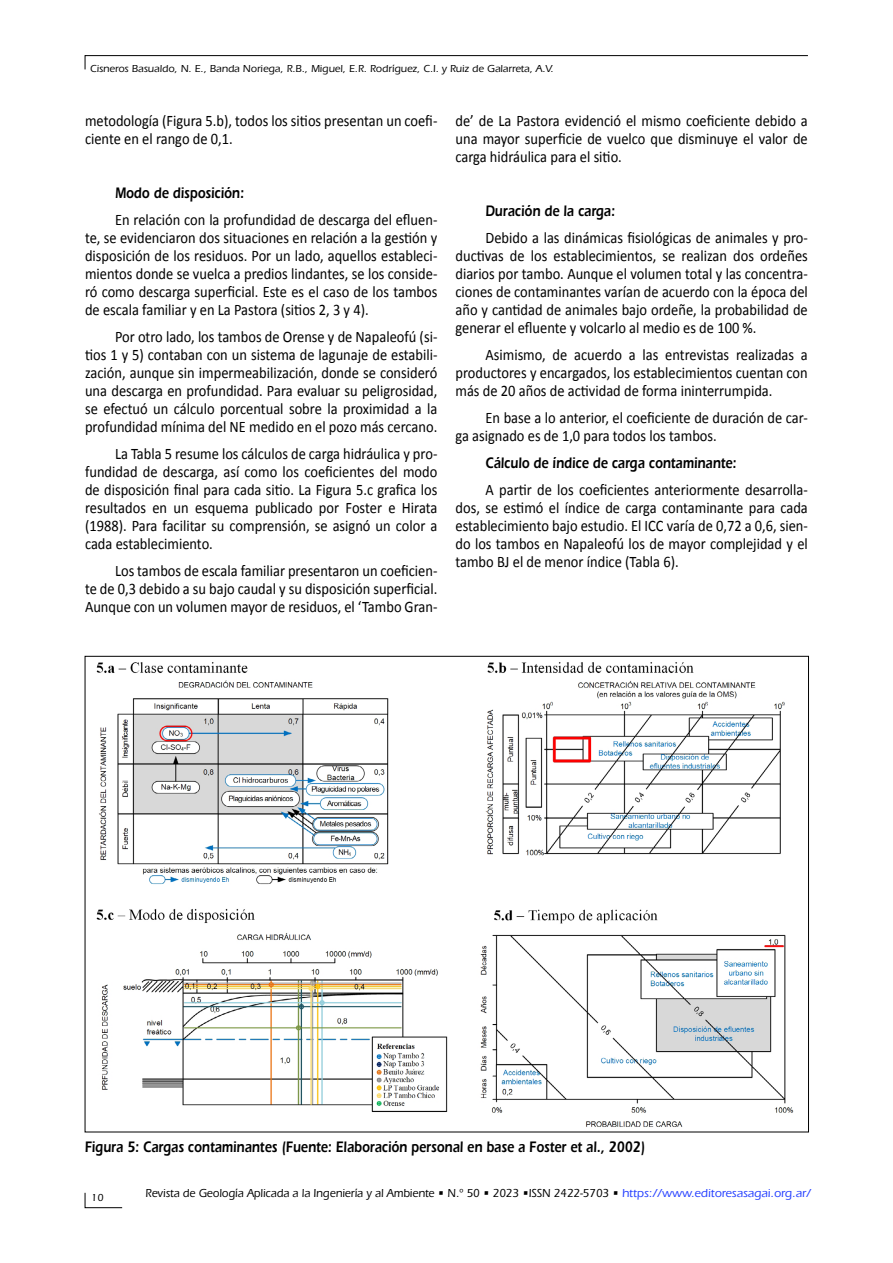
<style>
.page{position:relative;width:893px;height:1263px;background:#fff}
.page>*{position:absolute;margin:0;border:0;box-sizing:border-box;transform-origin:0 0}
.t1{font:16.05px/18px "Calibri";color:#000;text-align:justify;scale:.9 1}
.t2{font:600 15.75px "ITC Eras Std";color:#000;scale:.8 1}
.t3{font:500 12px "ITC Eras Std";color:#000;scale:.93 1}
.t4{font:500 10.5px "ITC Eras Std";color:#000}
.s1{color:#2540ff}
</style>
<div class="page">
<svg style="left:85px;top:55px;width:723px;height:15px"></svg>
<svg style="left:85px;top:1192px;width:38px;height:16px"></svg>
<img style="left:96px;top:662px;width:698px;height:465px">
<p class="t4" style="left:90px;top:63px;width:465px">Cisneros Basualdo, N. E., Banda Noriega, R.B., Miguel, E.R. Rodríguez, C.I. y Ruiz de Galarreta, A.V.</p>
<p class="t1" style="left:85px;top:111px;width:393px">metodología (Figura 5.b), todos los sitios presentan un coefi&shy;ciente en el rango de 0,1.</p>
<p class="t2" style="left:115px;top:184px;width:163px">Modo de disposición:</p>
<p class="t1" style="left:85px;top:210px;width:393px;text-indent:30px">En relación con la profundidad de descarga del efluen&shy;te, se evidenciaron dos situaciones en relación a la gestión y disposición de los residuos. Por un lado, aquellos estableci&shy;mientos donde se vuelca a predios lindantes, se los conside&shy;ró como descarga superficial. Este es el caso de los tambos de escala familiar y en La Pastora (sitios 2, 3 y 4).</p>
<p class="t1" style="left:85px;top:327px;width:393px;text-indent:30px">Por otro lado, los tambos de Orense y de Napaleofú (si&shy;tios 1 y 5) contaban con un sistema de lagunaje de estabili&shy;zación, aunque sin impermeabilización, donde se consideró una descarga en profundidad. Para evaluar su peligrosidad, se efectuó un cálculo porcentual sobre la proximidad a la profundidad mínima del NE medido en el pozo más cercano.</p>
<p class="t1" style="left:85px;top:444px;width:393px;text-indent:30px">La Tabla 5 resume los cálculos de carga hidráulica y pro&shy;fundidad de descarga, así como los coeficientes del modo de disposición final para cada sitio. La Figura 5.c grafica los resultados en un esquema publicado por Foster e Hirata (1988). Para facilitar su comprensión, se asignó un color a cada establecimiento.</p>
<p class="t1" style="left:85px;top:561px;width:393px;text-indent:30px">Los tambos de escala familiar presentaron un coeficien&shy;te de 0,3 debido a su bajo caudal y su disposición superficial.<br>Aunque con un volumen mayor de residuos, el ‘Tambo Gran-</p>
<p class="t1" style="left:455px;top:111px;width:393px">de’ de La Pastora evidenció el mismo coeficiente debido a una mayor superficie de vuelco que disminuye el valor de carga hidráulica para el sitio.</p>
<p class="t2" style="left:485px;top:202px;width:163px">Duración de la carga:</p>
<p class="t1" style="left:455px;top:228px;width:393px;text-indent:30px">Debido a las dinámicas fisiológicas de animales y pro&shy;ductivas de los establecimientos, se realizan dos ordeñes diarios por tambo. Aunque el volumen total y las concentra&shy;ciones de contaminantes varían de acuerdo con la época del año y cantidad de animales bajo ordeñe, la probabilidad de generar el efluente y volcarlo al medio es de 100 %.</p>
<p class="t1" style="left:455px;top:345px;width:393px;text-indent:30px">Asimismo, de acuerdo a las entrevistas realizadas a productores y encargados, los establecimientos cuentan con más de 20 años de actividad de forma ininterrumpida.</p>
<p class="t1" style="left:455px;top:408px;width:393px;text-indent:30px">En base a lo anterior, el coeficiente de duración de car&shy;ga asignado es de 1,0 para todos los tambos.</p>
<p class="t2" style="left:485px;top:454px;width:315px">Cálculo de índice de carga contaminante:</p>
<p class="t1" style="left:455px;top:480px;width:393px;text-indent:30px">A partir de los coeficientes anteriormente desarrolla&shy;dos, se estimó el índice de carga contaminante para cada establecimiento bajo estudio. El ICC varía de 0,72 a 0,6, sien&shy;do los tambos en Napaleofú los de mayor complejidad y el tambo BJ el de menor índice (Tabla 6).</p>
<p class="t2" style="left:85px;top:1138px;width:702px">Figura 5: Cargas contaminantes (Fuente: Elaboración personal en base a Foster et al., 2002)</p>
<p class="t4" style="left:91px;top:1191px;width:14px">10</p>
<p class="t3" style="left:145px;top:1186px;width:717px">Revista de Geología Aplicada a la Ingeniería y al Ambiente • N.º 50 • 2023 •ISSN 2422-5703 • <span class="s1">https://www.editoresasagai.org.ar/</span></p>
</div>
